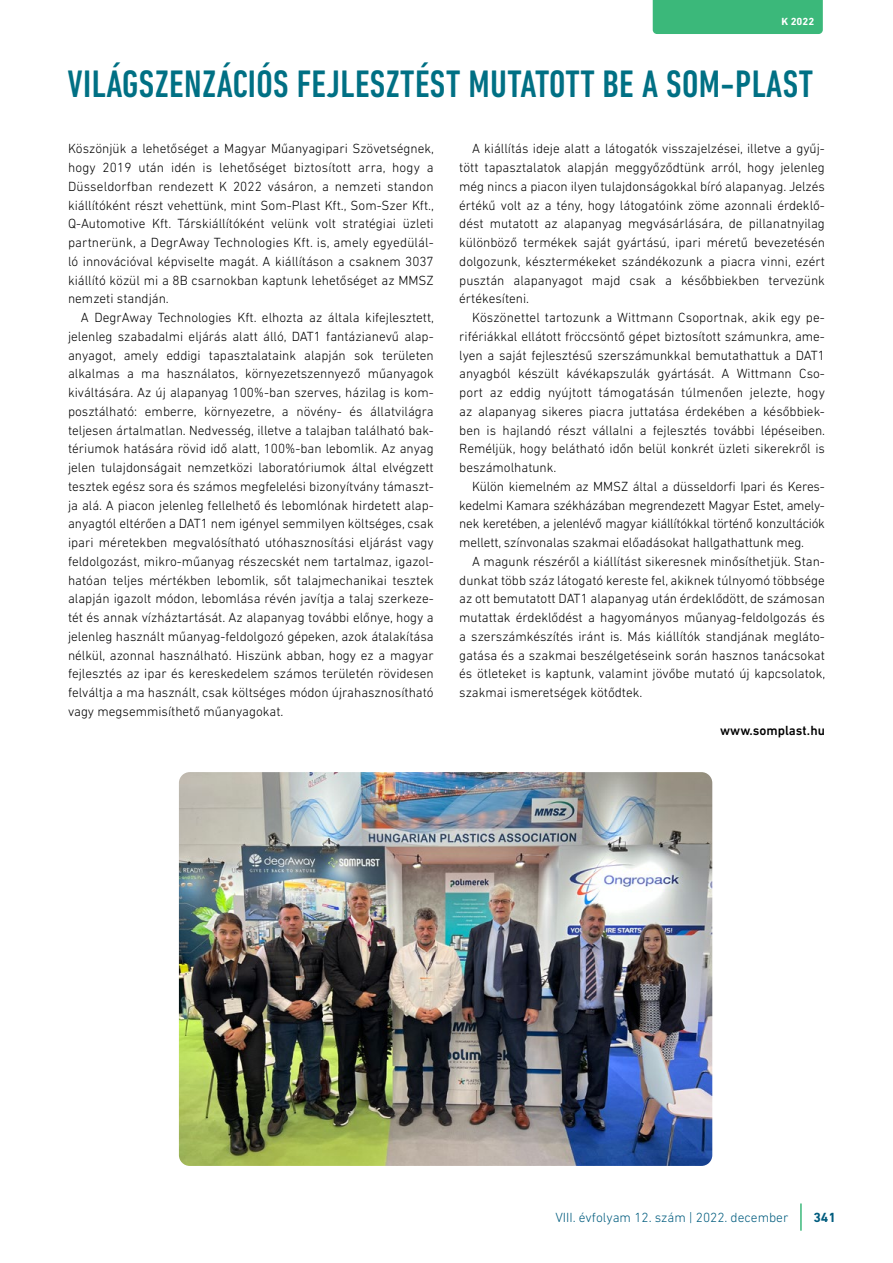
<style>
.page{position:relative;width:893px;height:1263px;background:#fff}
.page>*{position:absolute;margin:0;border:0;box-sizing:border-box;transform-origin:0 0}
.t1{font:500 condensed 39px "DIN Next LT Pro";letter-spacing:.01em;color:#007084}
.t2{font:300 13.5px/18.8px "DIN Next LT Pro";color:#000;text-align:justify}
.t3{font:300 13.5px "DIN Next LT Pro";color:#005c7e}
.t4{font:500 13.5px "DIN Next LT Pro";color:#000}
.t5{font:700 13.5px "DIN Next LT Pro";color:#005c7e}
.t6{font:700 10.5px "DIN Next LT Pro";color:#fff}
</style>
<div class="page">
<hr style="left:800px;top:1203px;width:2px;height:28px;background:#3bb87a">
<div style="left:653px;top:0;width:170px;height:34px;background:#3bb87a"></div>
<img style="left:179px;top:772px;width:533px;height:394px">
<p class="t6" style="left:781px;top:15px;width:34px">K 2022</p>
<h1 class="t1" style="left:68px;top:62px;width:747px">VILÁGSZENZÁCIÓS FEJLESZTÉST MUTATOTT BE A SOM-PLAST</h1>
<p class="t2" style="left:68px;top:139px;width:368px">Köszönjük a lehetőséget a Magyar Műanyagipari Szövetségnek, hogy 2019 után idén is lehetőséget biztosított arra, hogy a Düsseldorfban rendezett K 2022 vásáron, a nemzeti standon kiállítóként részt vehettünk, mint Som-Plast Kft., Som-Szer Kft., Q-Automotive Kft. Társkiállítóként velünk volt stratégiai üzleti partnerünk, a DegrAway Technologies Kft. is, amely egyedülál&shy;ló innovációval képviselte magát. A kiállításon a csaknem 3037 kiállító közül mi a 8B csarnokban kaptunk lehetőséget az MMSZ nemzeti standján.</p>
<p class="t2" style="left:68px;top:308px;width:368px;text-indent:13px">A DegrAway Technologies Kft. elhozta az általa kifejlesztett, jelenleg szabadalmi eljárás alatt álló, DAT1 fantázianevű alap&shy;anyagot, amely eddigi tapasztalataink alapján sok területen alkalmas a ma használatos, környezetszennyező műanyagok kiváltására. Az új alapanyag 100%-ban szerves, házilag is kom&shy;posztálható: emberre, környezetre, a növény- és állatvilágra teljesen ártalmatlan. Nedvesség, illetve a talajban található bak&shy;tériumok hatására rövid idő alatt, 100%-ban lebomlik. Az anyag jelen tulajdonságait nemzetközi laboratóriumok által elvégzett tesztek egész sora és számos megfelelési bizonyítvány támaszt&shy;ja alá. A piacon jelenleg fellelhető és lebomlónak hirdetett alap&shy;anyagtól eltérően a DAT1 nem igényel semmilyen költséges, csak ipari méretekben megvalósítható utóhasznosítási eljárást vagy feldolgozást, mikro-műanyag részecskét nem tartalmaz, igazol&shy;hatóan teljes mértékben lebomlik, sőt talajmechanikai tesztek alapján igazolt módon, lebomlása révén javítja a talaj szerkeze&shy;tét és annak vízháztartását. Az alapanyag további előnye, hogy a jelenleg használt műanyag-feldolgozó gépeken, azok átalakítása nélkül, azonnal használható. Hiszünk abban, hogy ez a magyar fejlesztés az ipar és kereskedelem számos területén rövidesen felváltja a ma használt, csak költséges módon újrahasznosítható vagy megsemmisíthető műanyagokat.</p>
<p class="t2" style="left:459px;top:139px;width:367px;text-indent:13px">A kiállítás ideje alatt a látogatók visszajelzései, illetve a gyűj&shy;tött tapasztalatok alapján meggyőződtünk arról, hogy jelenleg még nincs a piacon ilyen tulajdonságokkal bíró alapanyag. Jelzés értékű volt az a tény, hogy látogatóink zöme azonnali érdeklő&shy;dést mutatott az alapanyag megvásárlására, de pillanatnyilag különböző termékek saját gyártású, ipari méretű bevezetésén dolgozunk, késztermékeket szándékozunk a piacra vinni, ezért pusztán alapanyagot majd csak a későbbiekben tervezünk értékesíteni.</p>
<p class="t2" style="left:459px;top:308px;width:367px;text-indent:13px">Köszönettel tartozunk a Wittmann Csoportnak, akik egy pe&shy;rifériákkal ellátott fröccsöntő gépet biztosított számunkra, ame&shy;lyen a saját fejlesztésű szerszámunkkal bemutathattuk a DAT1 anyagból készült kávékapszulák gyártását. A Wittmann Cso&shy;port az eddig nyújtott támogatásán túlmenően jelezte, hogy az alapanyag sikeres piacra juttatása érdekében a későbbiek&shy;ben is hajlandó részt vállalni a fejlesztés további lépéseiben.<br>Reméljük, hogy belátható időn belül konkrét üzleti sikerekről is beszámolhatunk.</p>
<p class="t2" style="left:459px;top:477px;width:367px;text-indent:13px">Külön kiemelném az MMSZ által a düsseldorfi Ipari és Keres&shy;kedelmi Kamara székházában megrendezett Magyar Estet, amely&shy;nek keretében, a jelenlévő magyar kiállítókkal történő konzultációk mellett, színvonalas szakmai előadásokat hallgathattunk meg.</p>
<p class="t2" style="left:459px;top:552px;width:368px;text-indent:13px">A magunk részéről a kiállítást sikeresnek minősíthetjük. Stan&shy;dunkat több száz látogató kereste fel, akiknek túlnyomó többsége az ott bemutatott DAT1 alapanyag után érdeklődött, de számosan mutattak érdeklődést a hagyományos műanyag-feldolgozás és a szerszámkészítés iránt is. Más kiállítók standjának megláto&shy;gatása és a szakmai beszélgetéseink során hasznos tanácsokat és ötleteket is kaptunk, valamint jövőbe mutató új kapcsolatok, szakmai ismeretségek kötődtek.</p>
<p class="t4" style="left:720px;top:722px;width:106px">www.somplast.hu</p>
<p class="t3" style="left:555px;top:1210px;width:234px">VIII. évfolyam 12. szám | 2022. december</p>
<p class="t5" style="left:813px;top:1210px;width:24px">341</p>
</div>
